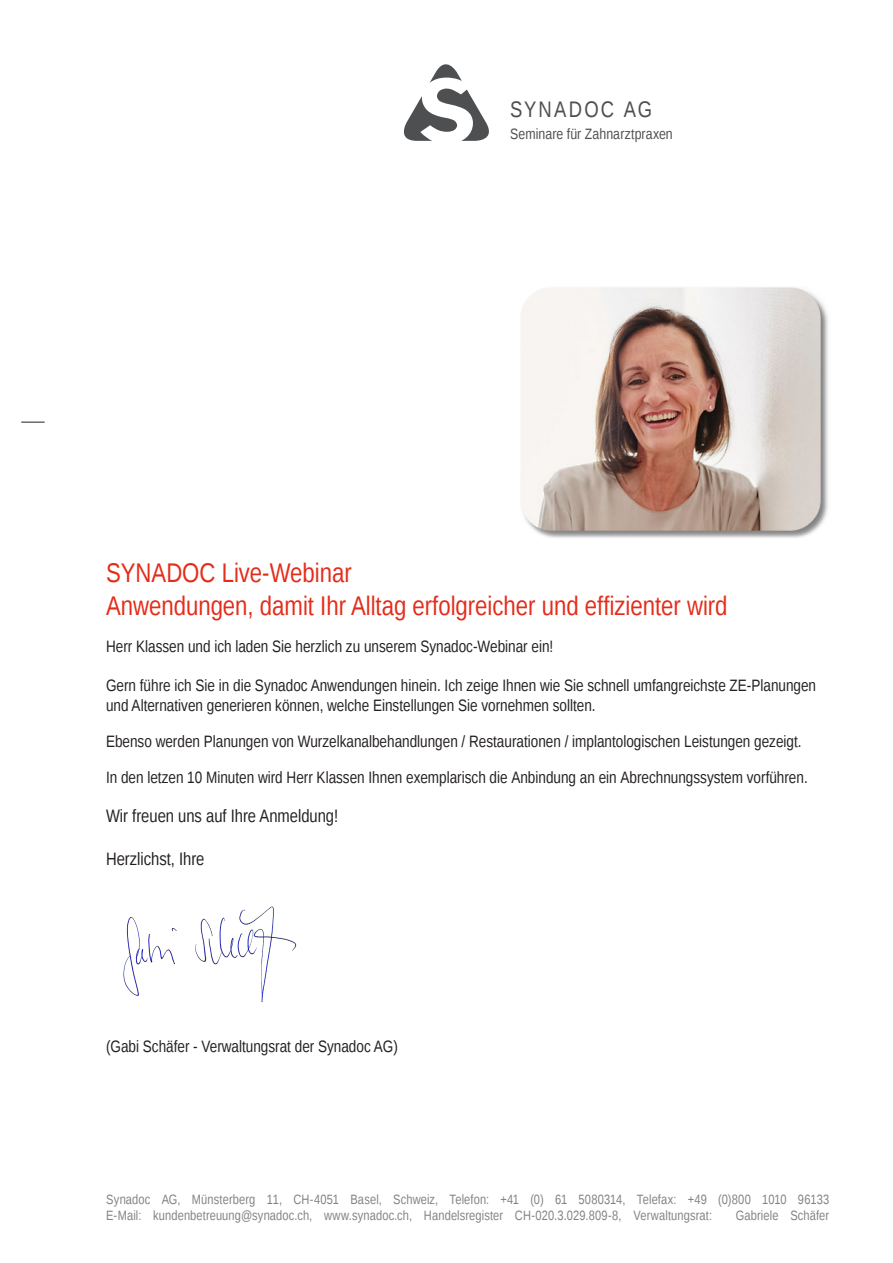
<style>
.page{position:relative;width:893px;height:1263px;background:#fff}
.page>*{position:absolute;margin:0;border:0;box-sizing:border-box;transform-origin:0 0}
.t1{font:27px "Liberation Sans Narrow";color:#e42c1a}
.t2{font:22.5px "Liberation Sans Narrow";letter-spacing:.1em;color:#4d4f51}
.t3{font:18px "Liberation Sans Narrow";color:#242021}
.t4{font:16.5px "Liberation Sans Narrow";color:#242021}
.t5{font:16.5px "Liberation Sans Narrow";color:#231f20}
.t6{font:15px "Liberation Sans Narrow";letter-spacing:.005em;color:#4d4f51}
.t7{font:13.5px "Liberation Sans Narrow";letter-spacing:.01em;color:#838283}
</style>
<div class="page">
<svg style="left:21px;top:422px;width:24px;height:1px"></svg>
<svg style="left:404px;top:64px;width:85px;height:77px"></svg>
<img style="left:521px;top:287px;width:307px;height:251px">
<img style="left:123px;top:906px;width:174px;height:96px">
<p class="t2" style="left:510px;top:96px;width:143px">SYNADOC AG</p>
<p class="t6" style="left:510px;top:125px;width:164px">Seminare für Zahnarztpraxen</p>
<p class="t1" style="left:106px;top:558px;width:247px">SYNADOC Live-Webinar</p>
<p class="t1" style="left:106px;top:590px;width:623px">Anwendungen, damit Ihr Alltag erfolgreicher und effizienter wird</p>
<p class="t4" style="left:106px;top:637px;width:449px">Herr Klassen und ich laden Sie herzlich zu unserem Synadoc-Webinar ein!</p>
<p class="t4" style="left:106px;top:676px;width:712px">Gern führe ich Sie in die Synadoc Anwendungen hinein. Ich zeige Ihnen wie Sie schnell umfangreichste ZE-Planungen</p>
<p class="t4" style="left:106px;top:696px;width:491px">und Alternativen generieren können, welche Einstellungen Sie vornehmen sollten.</p>
<p class="t4" style="left:106px;top:732px;width:697px">Ebenso werden Planungen von Wurzelkanalbehandlungen / Restaurationen / implantologischen Leistungen gezeigt.</p>
<p class="t4" style="left:106px;top:768px;width:703px">In den letzen 10 Minuten wird Herr Klassen Ihnen exemplarisch die Anbindung an ein Abrechnungssystem vorführen.</p>
<p class="t3" style="left:106px;top:806px;width:234px">Wir freuen uns auf Ihre Anmeldung!</p>
<p class="t3" style="left:106px;top:849px;width:100px">Herzlichst, Ihre</p>
<p class="t5" style="left:106px;top:1036px;width:293px">(Gabi Schäfer - Verwaltungsrat der Synadoc AG)</p>
<p class="t7" style="left:106px;top:1192px;width:724px">Synadoc AG, Münsterberg 11, CH-4051 Basel, Schweiz, Telefon: +41 (0) 61 5080314, Telefax: +49 (0)800 1010 96133</p>
<p class="t7" style="left:106px;top:1208px;width:607px">E-Mail: kundenbetreuung@synadoc.ch, www.synadoc.ch, Handelsregister CH-020.3.029.809-8, Verwaltungsrat:</p>
<p class="t7" style="left:736px;top:1208px;width:95px">Gabriele Schäfer</p>
</div>
